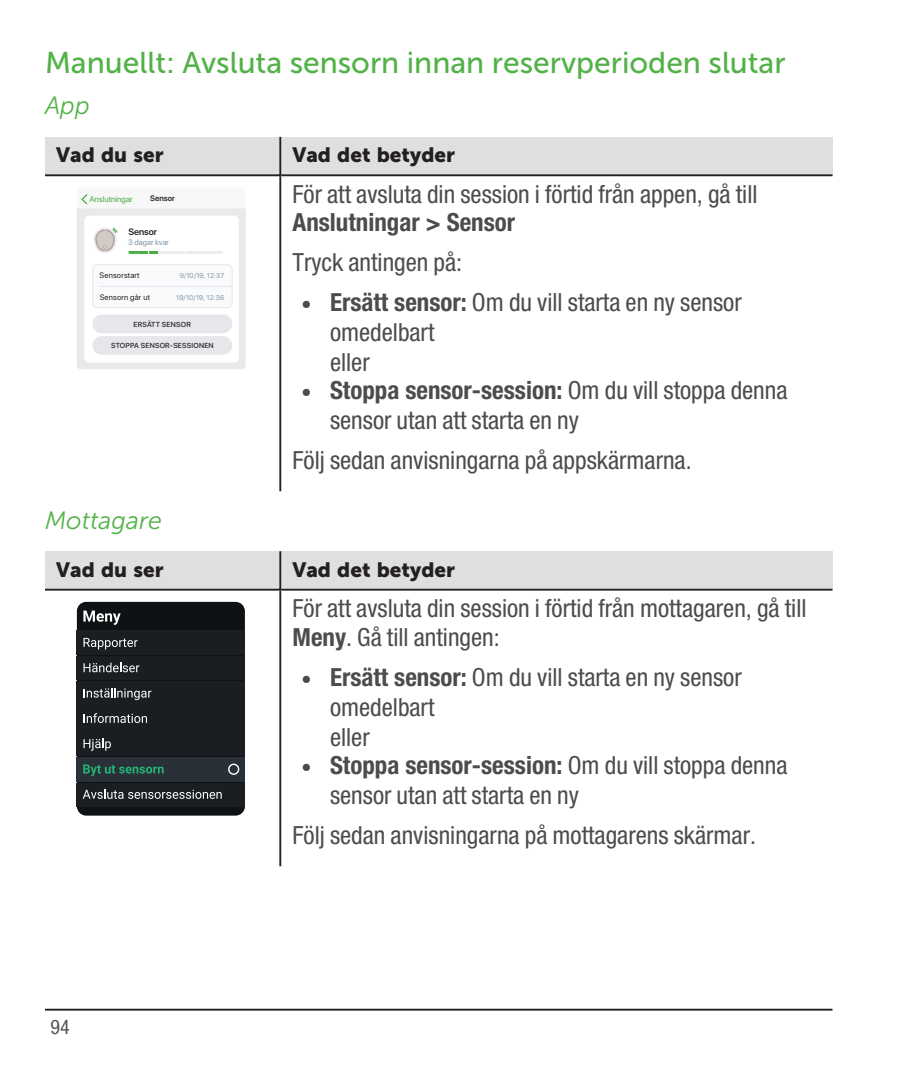
<style>
.page{position:relative;width:900px;height:1080px;background:#fff}
.page>*{position:absolute;margin:0;border:0;box-sizing:border-box;transform-origin:0 0}
.t1{font:30px "Museo Sans 500";color:#53b247}
.t2{font:condensed 25px/30px "Helvetica Neue LT Pro";color:#4b4c4d}
.t3{font:700 condensed 25px "Helvetica Neue LT Pro";color:#4b4c4d}
.t4{font:italic 25px "Museo Sans 300";color:#53b247}
.t5{font:20.5px "Museo Sans 900";color:#231f20}
.t6{font:condensed 20px "Helvetica Neue LT Pro";color:#57585a}
.t7{font:600 9.25px "SF Pro Display";color:#231f20}
.t8{font:8.25px "SF Pro Display";color:#4cac47}
.t9{font:8px "SF Pro Display";letter-spacing:.025em;color:#231f20}
.t10{font:8px "SF Pro Display";color:#7e96a7}
.t11{font:600 8px "SF Pro Display";color:#231f20}
.t12{font:500 7.25px "SF Pro Display";letter-spacing:.03em;color:#231f20}
.t13{font:7px "SF Pro Display";letter-spacing:.025em;color:#7e96a7}
.s1{font-weight:700}
</style>
<div class="page">
<div style="left:281px;top:137px;width:551px;height:39px;background:#dedfe1"></div>
<svg style="left:77px;top:194px;width:169px;height:175px"></svg>
<div style="left:93px;top:265px;width:139px;height:43px;background:#f9fafb;border-radius:4px"></div>
<div style="left:92px;top:264px;width:141px;height:44px;border:1px solid #e6e7ea;border-radius:4px"></div>
<div style="left:92px;top:315px;width:140px;height:18px;background:#e6e7ea;border-radius:9px"></div>
<div style="left:92px;top:336px;width:140px;height:19px;background:#e6e7ea;border-radius:9px"></div>
<hr style="left:99px;top:286px;width:133px;height:1px;background:#e6e7ea">
<svg style="left:45px;top:136px;width:237px;height:41px;background:#d5d6d8"></svg>
<hr style="left:281px;top:174px;width:551px;height:2px;background:#231f20">
<hr style="left:279px;top:176px;width:2px;height:315px;background:#231f20">
<div style="left:281px;top:551px;width:551px;height:40px;background:#dedfe1"></div>
<div style="left:77px;top:602px;width:168px;height:214px;background:#0f1214;border-radius:9px"></div>
<svg style="left:83px;top:611px;width:38px;height:14px"></svg>
<div style="left:77px;top:631px;width:168px;height:24px;background:#1a1e23"></div>
<svg style="left:84px;top:638px;width:54px;height:11px"></svg>
<div style="left:77px;top:681px;width:168px;height:24px;background:#1a1e23"></div>
<svg style="left:84px;top:688px;width:67px;height:12px"></svg>
<div style="left:77px;top:656px;width:168px;height:24px;background:#1a1e23"></div>
<svg style="left:84px;top:663px;width:55px;height:9px"></svg>
<div style="left:77px;top:707px;width:168px;height:24px;background:#1a1e23"></div>
<svg style="left:84px;top:713px;width:63px;height:10px"></svg>
<div style="left:77px;top:732px;width:168px;height:24px;background:#1a1e23"></div>
<svg style="left:84px;top:739px;width:27px;height:12px"></svg>
<div style="left:77px;top:783px;width:168px;height:23px;background:#1a1e23"></div>
<svg style="left:83px;top:789px;width:139px;height:10px"></svg>
<div style="left:77px;top:757px;width:168px;height:24px;background:#293038"></div>
<svg style="left:83px;top:764px;width:81px;height:12px"></svg>
<svg style="left:228px;top:764px;width:11px;height:11px"></svg>
<svg style="left:45px;top:551px;width:237px;height:41px;background:#d5d5d7"></svg>
<hr style="left:281px;top:589px;width:551px;height:2px;background:#231f20">
<hr style="left:279px;top:591px;width:2px;height:275px;background:#231f20">
<hr style="left:45px;top:1009px;width:787px;height:2px;background:#231f20">
<p class="t1" style="left:45px;top:50px;width:742px">Manuellt: Avsluta sensorn innan reservperioden slutar</p>
<p class="t4" style="left:45px;top:96px;width:46px">App</p>
<p class="t5" style="left:56px;top:147px;width:109px">Vad du ser</p>
<p class="t5" style="left:292px;top:147px;width:164px">Vad det betyder</p>
<p class="t8" style="left:89px;top:194px;width:45px">Anslutningar</p>
<p class="t11" style="left:150px;top:194px;width:26px">Sensor</p>
<p class="t7" style="left:128px;top:226px;width:30px">Sensor</p>
<p class="t10" style="left:128px;top:237px;width:43px">3 dagar kvar</p>
<p class="t9" style="left:100px;top:271px;width:41px">Sensorstart</p>
<p class="t13" style="left:180px;top:271px;width:46px">9/10/19, 12:37</p>
<p class="t9" style="left:100px;top:292px;width:52px">Sensorn går ut</p>
<p class="t13" style="left:176px;top:293px;width:50px">19/10/19, 12:36</p>
<p class="t12" style="left:134px;top:320px;width:59px">ERSÄTT SENSOR</p>
<p class="t12" style="left:111px;top:341px;width:104px">STOPPA SENSOR-SESSIONEN</p>
<p class="t2" style="left:292px;top:183px;width:467px">För att avsluta din session i förtid från appen, gå till</p>
<p class="t3" style="left:292px;top:213px;width:224px">Anslutningar &gt; Sensor</p>
<p class="t2" style="left:292px;top:250px;width:171px">Tryck antingen på:</p>
<p class="t2" style="left:330px;top:291px;width:413px;text-indent:-28px">● <span class="s1">Ersätt sensor:</span> Om du vill starta en ny sensor omedelbart<br>eller</p>
<p class="t2" style="left:330px;top:379px;width:459px;text-indent:-28px">● <span class="s1">Stoppa sensor-session:</span> Om du vill stoppa denna sensor utan att starta en ny</p>
<p class="t2" style="left:292px;top:449px;width:401px">Följ sedan anvisningarna på appskärmarna.</p>
<p class="t4" style="left:45px;top:510px;width:118px">Mottagare</p>
<p class="t5" style="left:56px;top:561px;width:109px">Vad du ser</p>
<p class="t5" style="left:292px;top:561px;width:164px">Vad det betyder</p>
<p class="t2" style="left:292px;top:598px;width:516px;line-height:28px">För att avsluta din session i förtid från mottagaren, gå till<br><span class="s1">Meny</span>. Gå till antingen:</p>
<p class="t2" style="left:330px;top:666px;width:413px;text-indent:-28px">● <span class="s1">Ersätt sensor:</span> Om du vill starta en ny sensor omedelbart<br>eller</p>
<p class="t2" style="left:330px;top:754px;width:459px;text-indent:-28px">● <span class="s1">Stoppa sensor-session:</span> Om du vill stoppa denna sensor utan att starta en ny</p>
<p class="t2" style="left:292px;top:824px;width:465px">Följ sedan anvisningarna på mottagarens skärmar.</p>
<p class="t6" style="left:51px;top:1020px;width:21px">94</p>
</div>
